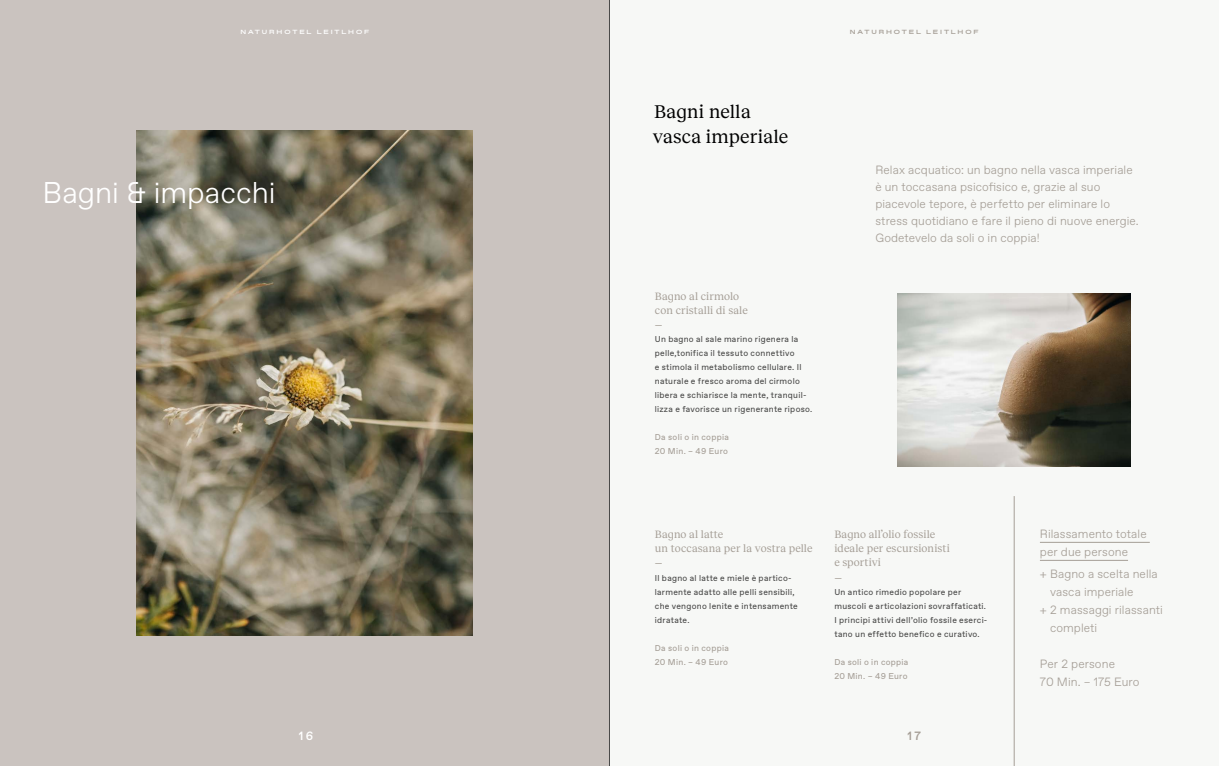
<style>
.page{position:relative;width:1219px;height:766px;background:#fff}
.page>*{position:absolute;margin:0;border:0;box-sizing:border-box;transform-origin:0 0}
.t1{font:300 30px "Favorit";color:#fff}
.t2{font:19px/25px "Reckless";letter-spacing:.01em;color:#000}
.t3{font:300 12px/17px "Favorit";letter-spacing:.005em;color:#a59e96}
.t4{font:500 12px "Favorit";color:#fff}
.t5{font:500 12px "Favorit";color:#a59e96}
.t6{font:11px/14px "Reckless";letter-spacing:.01em;color:#a59e96}
.t7{font:8.5px/14px "Favorit";letter-spacing:.035em;color:#4a4a49}
.t8{font:8.5px/14px "Favorit";letter-spacing:.035em;color:#a59e96}
.t9{font:700 expanded 6px "Favorit";letter-spacing:.315em;color:#a59e96}
.t10{font:700 expanded 6px "Favorit";letter-spacing:.315em;color:#fff}
</style>
<div class="page">
<div style="left:0;top:0;width:1219px;height:765px;background:#f7f8f6"></div>
<div style="left:0;top:0;width:609px;height:765px;background:#cac3bf"></div>
<img style="left:137px;top:131px;width:335px;height:504px">
<hr style="left:1014px;top:496px;width:1px;height:269px;background:#a59e96">
<img style="left:898px;top:293px;width:232px;height:173px">
<hr style="left:1040px;top:542px;width:110px;height:1px;background:#a59e96">
<hr style="left:1040px;top:560px;width:88px;height:1px;background:#a59e96">
<hr style="left:609px;top:0;width:1px;height:765px;background:#4a4a49">
<p class="t10" style="left:240px;top:28px;width:130px">NATURHOTEL LEITLHOF</p>
<h1 class="t1" style="left:43px;top:173px;width:234px">Bagni &amp; impacchi</h1>
<h2 class="t2" style="left:653px;top:98px;width:137px">Bagni nella vasca imperiale</h2>
<p class="t6" style="left:655px;top:289px;width:95px">Bagno al cirmolo con cristalli di sale</p>
<p class="t8" style="left:655px;top:318px;width:9px">—</p>
<p class="t7" style="left:655px;top:332px;width:159px">Un bagno al sale marino rigenera la pelle,tonifica il tessuto connettivo<br>e stimola il metabolismo cellulare. Il naturale e fresco aroma del cirmolo libera e schiarisce la mente, tranquil&shy;lizza e favorisce un rigenerante riposo.</p>
<p class="t8" style="left:655px;top:430px;width:76px">Da soli o in coppia<br>20 Min. – 49 Euro</p>
<p class="t9" style="left:850px;top:28px;width:130px">NATURHOTEL LEITLHOF</p>
<h3 class="t3" style="left:875px;top:161px;width:265px">Relax acquatico: un bagno nella vasca imperiale è un toccasana psicofisico e, grazie al suo piacevole tepore, è perfetto per eliminare lo stress quotidiano e fare il pieno di nuove energie.<br>Godetevelo da soli o in coppia!</h3>
<p class="t6" style="left:655px;top:527px;width:159px">Bagno al latte<br>un toccasana per la vostra pelle</p>
<p class="t8" style="left:655px;top:556px;width:9px">—</p>
<p class="t7" style="left:655px;top:570px;width:145px">Il bagno al latte e miele è partico&shy;larmente adatto alle pelli sensibili, che vengono lenite e intensamente idratate.</p>
<p class="t8" style="left:655px;top:640px;width:76px">Da soli o in coppia<br>20 Min. – 49 Euro</p>
<p class="t6" style="left:834px;top:527px;width:117px">Bagno all’olio fossile ideale per escursionisti e sportivi</p>
<p class="t7" style="left:834px;top:584px;width:154px">Un antico rimedio popolare per muscoli e articolazioni sovraffaticati.<br>I principi attivi dell’olio fossile eserci&shy;tano un effetto benefico e curativo.</p>
<p class="t8" style="left:834px;top:654px;width:76px">Da soli o in coppia<br>20 Min. – 49 Euro</p>
<h3 class="t3" style="left:1040px;top:524px;width:108px;line-height:18px">Rilassamento totale per due persone</h3>
<h3 class="t3" style="left:1040px;top:565px;width:119px">+ Bagno a scelta nella</h3>
<h3 class="t3" style="left:1050px;top:583px;width:85px">vasca imperiale</h3>
<h3 class="t3" style="left:1040px;top:601px;width:125px">+ 2 massaggi rilassanti</h3>
<h3 class="t3" style="left:1050px;top:619px;width:49px">completi</h3>
<h3 class="t3" style="left:1040px;top:654px;width:101px;line-height:18px">Per 2 persone<br>70 Min. – 175 Euro</h3>
<h3 class="t4" style="left:299px;top:727px;width:16px">16</h3>
<h3 class="t5" style="left:907px;top:727px;width:15px">17</h3>
</div>
